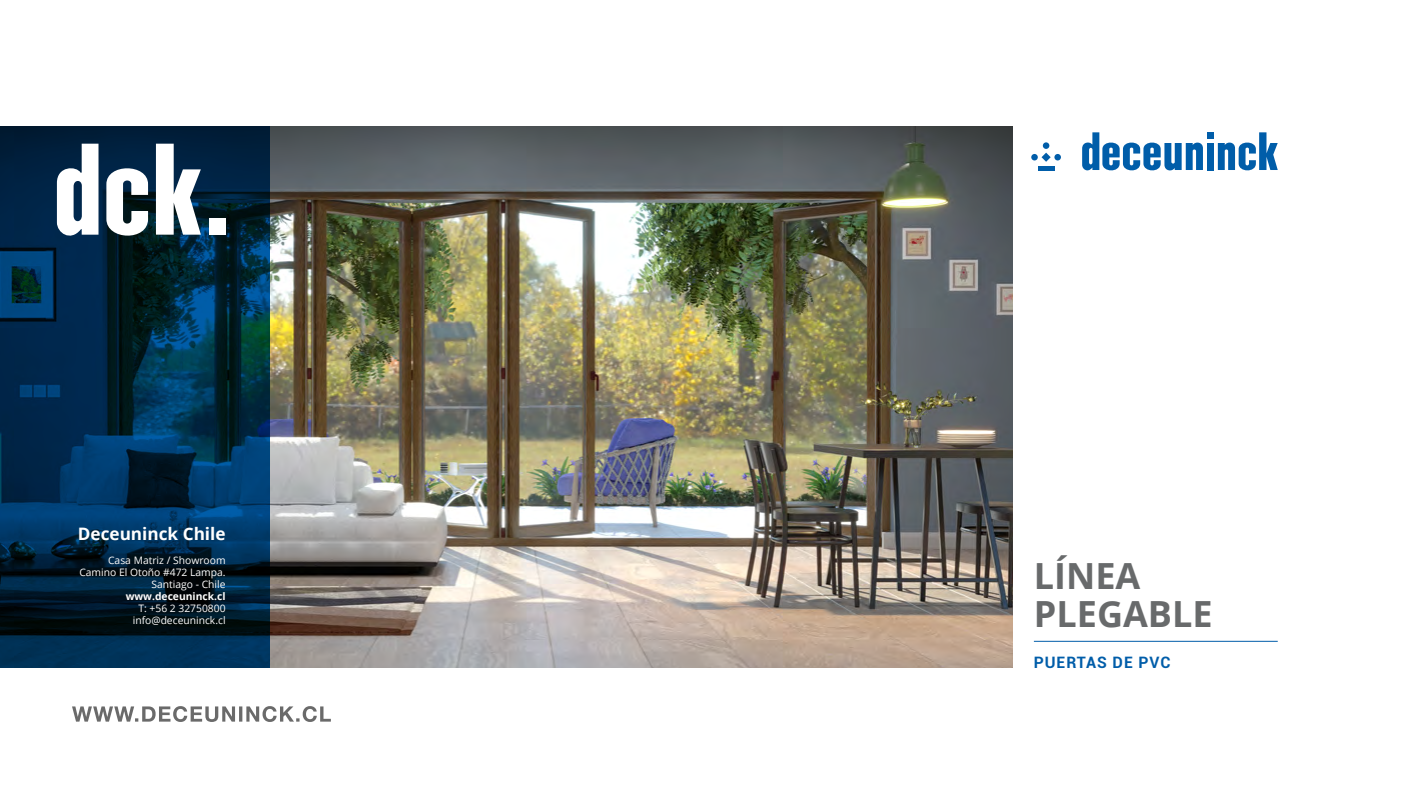
<style>
.page{position:relative;width:1418px;height:794px;background:#fff}
.page>*{position:absolute;margin:0;border:0;box-sizing:border-box;transform-origin:0 0}
.t1{font:700 36px/38px "Open Sans";color:#686a6b}
.t2{font:700 17.2px "Open Sans";color:#fff}
.t3{font:700 15.8px "Roboto";letter-spacing:.06em;color:#005da9}
.t4{font:10.2px/12px "Open Sans";color:#fff;text-align:right}
.t5{font:700 10.2px "Open Sans";color:#fff}
</style>
<div class="page">
<hr style="left:1037px;top:166px;width:17px;height:4px;background:#005da9">
<svg style="left:1031px;top:153px;width:29px;height:9px"></svg>
<div style="left:1042px;top:142px;width:7px;height:7px;background:#005da9;border-radius:50%"></div>
<div style="left:1206px;top:143px;width:7px;height:27px;background:#005da9"></div>
<div style="left:1206px;top:132px;width:7px;height:7px;background:#005da9"></div>
<svg style="left:1082px;top:132px;width:120px;height:39px"></svg>
<svg style="left:1217px;top:132px;width:60px;height:39px"></svg>
<hr style="left:1033px;top:641px;width:244px;height:1px;background:#005da9">
<img style="left:270px;top:126px;width:742px;height:542px">
<svg style="left:0;top:126px;width:270px;height:542px;background:#002845"></svg>
<svg style="left:57px;top:144px;width:41px;height:98px"></svg>
<div style="left:209px;top:218px;width:16px;height:17px;background:#fff"></div>
<svg style="left:156px;top:144px;width:45px;height:91px"></svg>
<svg style="left:106px;top:163px;width:42px;height:79px"></svg>
<svg style="left:72px;top:706px;width:259px;height:16px"></svg>
<h2 class="t2" style="left:78px;top:521px;width:149px">Deceuninck Chile</h2>
<p class="t4" style="left:79px;top:554px;width:148px">Casa Matriz / Showroom<br>Camino El Otoño #472 Lampa.<br>Santiago - Chile</p>
<p class="t5" style="left:126px;top:589px;width:101px">www.deceuninck.cl</p>
<p class="t4" style="left:133px;top:602px;width:94px;text-align:center">T: +56 2 32750800 info@deceuninck.cl</p>
<h1 class="t1" style="left:1033px;top:556px;width:180px">LÍNEA<br>PLEGABLE</h1>
<h3 class="t3" style="left:1033px;top:651px;width:138px">PUERTAS DE PVC</h3>
</div>
